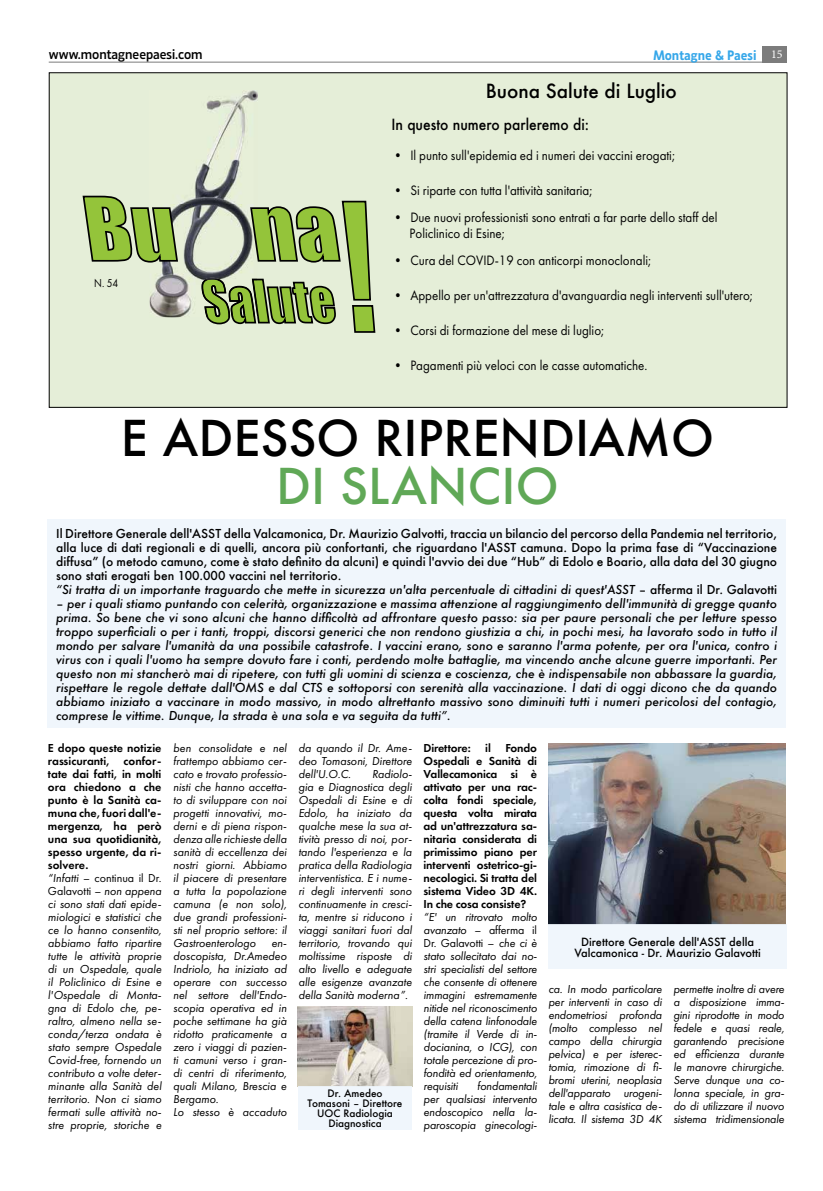
<style>
.page{position:relative;width:823px;height:1191px;background:#fff}
.page>*{position:absolute;margin:0;border:0;box-sizing:border-box;transform-origin:0 0}
.t1{font:500 48px "Futura";color:#000}
.t2{font:500 48px "Futura";color:#60a857}
.t3{font:500 19px "Futura";color:#000}
.t4{font:500 15px "Futura";color:#000;scale:.92 1}
.t5{font:14.1px/15.6px "Futura PT";color:#000;scale:.92 1}
.t6{font:13px "Ligurino Rg";color:#000}
.t7{font:700 13px "Ligurino Rg";color:#36a7e9}
.t8{font:italic 12px/13px "Futura PT";color:#000;text-align:justify}
.t9{font:italic 500 12px/14px "Futura";color:#000;text-align:justify}
.t10{font:500 12px/14px "Futura";color:#000}
.t11{font:600 12px/13px "Futura PT";letter-spacing:-.01em;color:#000;text-align:justify}
.t12{font:11.9px "Futura PT";color:#000;scale:.85 1}
.t13{font:500 11px/11px "Futura";color:#000;text-align:center}
.t14{font:500 10px/10px "Futura";color:#000;text-align:center}
.s1{font-family:"Minion Pro";font-weight:400;font-size:12px;color:#fff}
.s2{font-style:italic}
.s3{font-style:normal}
.s4{font-weight:600;font-style:normal}
</style>
<div class="page">
<hr style="left:49px;top:62px;width:737px;height:1px;background:#7c7c7c">
<div style="left:761px;top:46px;width:25px;height:16px;background:#7c7c7c"></div>
<div style="left:49px;top:73px;width:737px;height:334px;background:#e5eed8"></div>
<img style="left:149px;top:91px;width:108px;height:226px">
<svg style="left:82px;top:195px;width:97px;height:69px"></svg>
<svg style="left:201px;top:200px;width:175px;height:133px"></svg>
<div style="left:47px;top:519px;width:738px;height:209px;background:#eff6fc"></div>
<img style="left:298px;top:1006px;width:114px;height:80px">
<img style="left:548px;top:743px;width:237px;height:181px">
<div style="left:298px;top:1086px;width:113px;height:44px;background:#eff6fc"></div>
<div style="left:548px;top:924px;width:238px;height:45px;background:#eff6fc"></div>
<p class="t6" style="left:49px;top:44px;width:155px">www.montagneepaesi.com</p>
<p class="t7" style="left:653px;top:44px;width:131px">Montagne &amp; Paesi <span class="s1">15</span></p>
<h2 class="t3" style="left:485px;top:79px;width:192px">Buona Salute di Luglio</h2>
<p class="t4" style="left:391px;top:115px;width:216px">In questo numero parleremo di:</p>
<p class="t5" style="left:391px;top:147px;width:309px">• Il punto sull'epidemia ed i numeri dei vaccini erogati;</p>
<p class="t5" style="left:391px;top:182px;width:220px">• Si riparte con tutta l'attività sanitaria;</p>
<p class="t5" style="left:409px;top:209px;width:336px;text-indent:-18px">• Due nuovi professionisti sono entrati a far parte dello staff del<br>Policlinico di Esine;</p>
<p class="t12" style="left:94px;top:276px;width:30px">N. 54</p>
<p class="t5" style="left:391px;top:252px;width:283px">• Cura del COVID-19 con anticorpi monoclonali;</p>
<p class="t5" style="left:391px;top:287px;width:394px">• Appello per un'attrezzatura d'avanguardia negli interventi sull'utero;</p>
<p class="t5" style="left:391px;top:322px;width:232px">• Corsi di formazione del mese di luglio;</p>
<p class="t5" style="left:391px;top:357px;width:280px">• Pagamenti più veloci con le casse automatiche.</p>
<h1 class="t1" style="left:121px;top:406px;width:594px">E ADESSO RIPRENDIAMO</h1>
<h1 class="t2" style="left:276px;top:454px;width:284px">DI SLANCIO</h1>
<p class="t10" style="left:56px;top:526px;width:722px">Il Direttore Generale dell'ASST della Valcamonica, Dr. Maurizio Galvotti, traccia un bilancio del percorso della Pandemia nel territorio, alla luce di dati regionali e di quelli, ancora più confortanti, che riguardano l'ASST camuna. Dopo la prima fase di “Vaccinazione diffusa” (o metodo camuno, come è stato definito da alcuni) e quindi l'avvio dei due “Hub” di Edolo e Boario, alla data del 30 giugno sono stati erogati ben 100.000 vaccini nel territorio.<br><span class="s2">“Si tratta di un importante traguardo che mette in sicurezza un'alta percentuale di cittadini di quest'ASST</span> – afferma il Dr. Galavotti</p>
<p class="t9" style="left:56px;top:596px;width:722px"><span class="s3">–</span> per i quali stiamo puntando con celerità, organizzazione e massima attenzione al raggiungimento dell'immunità di gregge quanto prima. So bene che vi sono alcuni che hanno difficoltà ad affrontare questo passo: sia per paure personali che per letture spesso troppo superficiali o per i tanti, troppi, discorsi generici che non rendono giustizia a chi, in pochi mesi, ha lavorato sodo in tutto il mondo per salvare l'umanità da una possibile catastrofe. I vaccini erano, sono e saranno l'arma potente, per ora l'unica, contro i virus con i quali l'uomo ha sempre dovuto fare i conti, perdendo molte battaglie, ma vincendo anche alcune guerre importanti. Per questo non mi stancherò mai di ripetere, con tutti gli uomini di scienza e coscienza, che è indispensabile non abbassare la guardia, rispettare le regole dettate dall'OMS e dal CTS e sottoporsi con serenità alla vaccinazione. I dati di oggi dicono che da quando abbiamo iniziato a vaccinare in modo massivo, in modo altrettanto massivo sono diminuiti tutti i numeri pericolosi del contagio, comprese le vittime. Dunque, la strada è una sola e va seguita da tutti”.</p>
<p class="t8" style="left:48px;top:741px;width:115px;text-align:left"><span class="s4">E dopo queste notizie rassicuranti, confor&shy;tate dai fatti, in molti ora chiedono a che punto è la Sanità ca&shy;muna che, fuori dall'e&shy;mergenza, ha però una sua quotidianità, spesso urgente, da ri&shy;solvere.<br></span>“Infatti <span class="s3">– continua il Dr.<br>Galavotti –</span> non appena ci sono stati dati epide&shy;miologici e statistici che ce lo hanno consentito, abbiamo fatto ripartire tutte le attività proprie di un Ospedale, quale il Policlinico di Esine e l'Ospedale di Monta&shy;gna di Edolo che, pe&shy;raltro, almeno nella se&shy;conda/terza ondata è stato sempre Ospedale<br>Covid-free, fornendo un contributo a volte deter&shy;minante alla Sanità del territorio. Non ci siamo fermati sulle attività no&shy;stre proprie, storiche e</p>
<p class="t11" style="left:423px;top:741px;width:115px">Direttore: il Fondo Ospedali e Sanità di Vallecamonica si è attivato per una rac&shy;colta fondi speciale, questa volta mirata ad un'attrezzatura sa&shy;nitaria considerata di primissimo piano per interventi ostetrico-gi&shy;necologici. Si tratta del sistema Video 3D 4K.<br>In che cosa consiste?</p>
<p class="t8" style="left:298px;top:741px;width:115px">da quando il Dr. Ame&shy;deo Tomasoni, Direttore dell'U.O.C.</p>
<p class="t8" style="left:173px;top:741px;width:115px">ben consolidate e nel frattempo abbiamo cer&shy;cato e trovato professio&shy;nisti che hanno accetta&shy;to di sviluppare con noi progetti innovativi, mo&shy;derni e di piena rispon&shy;denza alle richieste della sanità di eccellenza dei nostri giorni. Abbiamo il piacere di presentare a tutta la popolazione camuna (e non solo), due grandi professioni&shy;sti nel proprio settore: il Gastroenterologo</p>
<p class="t8" style="left:298px;top:767px;width:115px;text-indent:74px">Radiolo&shy;gia e Diagnostica degli Ospedali di Esine e di Edolo, ha iniziato da qualche mese la sua at&shy;tività presso di noi, por&shy;tando l'esperienza e la pratica della Radiologia interventistica. E i nume&shy;ri degli interventi sono continuamente in cresci&shy;ta, mentre si riducono i viaggi sanitari fuori dal territorio, trovando qui moltissime risposte di alto livello e adeguate alle esigenze avanzate della Sanità moderna”.</p>
<p class="t8" style="left:423px;top:910px;width:115px">“E' un ritrovato molto avanzato <span class="s3">– afferma il Dr. Galavotti –</span> che ci è stato sollecitato dai no&shy;stri specialisti del settore che consente di ottenere immagini estremamente nitide nel riconoscimento della catena linfonodale (tramite il Verde di in&shy;docianina, o ICG), con totale percezione di pro&shy;fondità ed orientamento, requisiti</p>
<p class="t13" style="left:574px;top:936px;width:188px">Direttore Generale dell'ASST della<br>Valcamonica - Dr. Maurizio Galavotti</p>
<p class="t8" style="left:173px;top:936px;width:115px;text-align:left;text-indent:98px">en&shy;doscopista, Dr.Amedeo<br>Indriolo, ha iniziato ad operare con successo nel settore dell'Endo&shy;scopia operativa ed in poche settimane ha già ridotto praticamente a zero i viaggi di pazien&shy;ti camuni verso i gran&shy;di centri di riferimento, quali Milano, Brescia e<br>Bergamo.<br>Lo stesso è accaduto</p>
<p class="t8" style="left:548px;top:982px;width:115px">ca. In modo particolare per interventi in caso di endometriosi profonda (molto complesso nel campo della chirurgia pelvica) e per isterec&shy;tomia, rimozione di fi&shy;bromi uterini, neoplasia dell'apparato urogeni&shy;tale e altra casistica de&shy;licata. Il sistema 3D 4K</p>
<p class="t8" style="left:673px;top:982px;width:112px">permette inoltre di avere a disposizione imma&shy;gini riprodotte in modo fedele e quasi reale, garantendo precisione ed efficienza durante le manovre chirurgiche.<br>Serve dunque una co&shy;lonna speciale, in gra&shy;do di utilizzare il nuovo sistema tridimensionale</p>
<p class="t8" style="left:423px;top:1079px;width:115px;text-indent:54px">fondamentali per qualsiasi intervento endoscopico nella la&shy;paroscopia ginecologi-</p>
<p class="t14" style="left:307px;top:1088px;width:96px">Dr. Amedeo<br>Tomasoni – Direttore<br>UOC Radiologia<br>Diagnostica</p>
</div>
